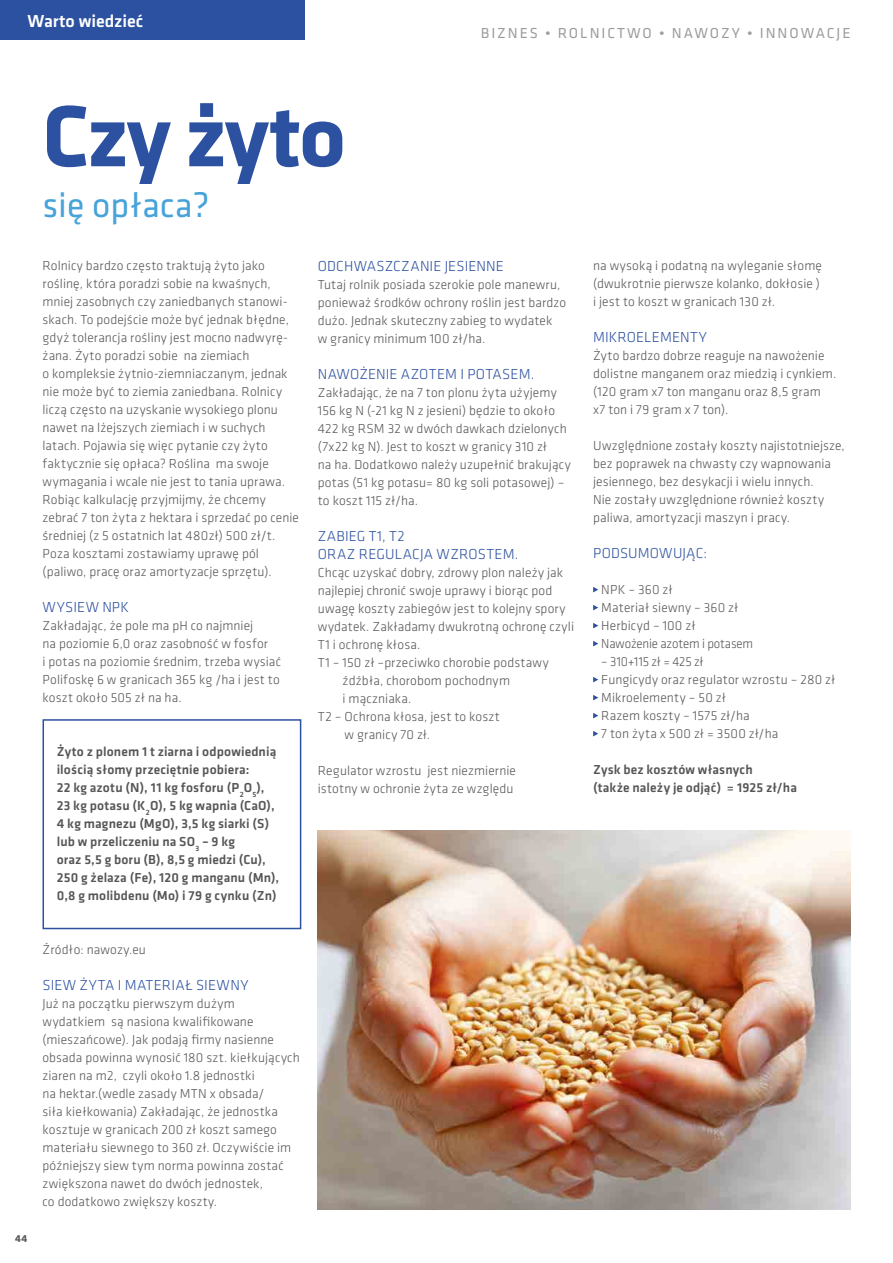
<style>
.page{position:relative;width:893px;height:1263px;background:#fff}
.page>*{position:absolute;margin:0;border:0;box-sizing:border-box;transform-origin:0 0}
.t1{font:700 90px "Klavika Basic";letter-spacing:-.025em;color:#2c51a0}
.t2{font:36px "Klavika Basic";color:#48a3db}
.t3{font:500 18px "Klavika Basic";color:#fff}
.t4{font:300 15px/18px "Klavika Basic";letter-spacing:.01em;color:#2c51a0}
.t5{font:15px "Klavika Basic";letter-spacing:.13em;color:#9c9c9d}
.t6{font:300 13.5px/18px "Klavika Basic";letter-spacing:.01em;color:#565655}
.t7{font:500 13.5px/18px "Klavika Basic";letter-spacing:.01em;color:#565655}
.t8{font:300 13.5px/18px "Klavika Basic";letter-spacing:.01em;color:#565655;scale:.96 1}
.t9{font:700 10.5px "Klavika Basic";color:#565655}
</style>
<div class="page">
<div style="left:0;top:0;width:305px;height:40px;background:#2c51a0"></div>
<div style="left:43px;top:719px;width:258px;height:210px;border:2px solid #2c51a0"></div>
<svg style="left:593px;top:587px;width:5px;height:5px"></svg>
<svg style="left:593px;top:605px;width:5px;height:5px"></svg>
<svg style="left:593px;top:623px;width:5px;height:5px"></svg>
<svg style="left:593px;top:641px;width:5px;height:5px"></svg>
<svg style="left:593px;top:677px;width:5px;height:5px"></svg>
<svg style="left:593px;top:695px;width:5px;height:5px"></svg>
<svg style="left:593px;top:713px;width:5px;height:5px"></svg>
<svg style="left:593px;top:731px;width:5px;height:5px"></svg>
<img style="left:318px;top:830px;width:532px;height:380px">
<h3 class="t3" style="left:28px;top:9px;width:117px">Warto wiedzieć</h3>
<p class="t5" style="left:481px;top:23px;width:371px">BIZNES • ROLNICTWO • NAWOZY • INNOWACJE</p>
<p class="t9" style="left:15px;top:1231px;width:14px">44</p>
<h1 class="t1" style="left:43px;top:71px;width:305px">Czy żyto</h1>
<h2 class="t2" style="left:43px;top:182px;width:169px">się opłaca?</h2>
<p class="t6" style="left:43px;top:256px;width:258px">Rolnicy bardzo często traktują żyto jako roślinę, która poradzi sobie na kwaśnych, mniej zasobnych czy zaniedbanych stanowi&shy;skach. To podejście może być jednak błędne, gdyż tolerancja rośliny jest mocno nadwyrę&shy;żana. Żyto poradzi sobie na ziemiach<br>o kompleksie żytnio-ziemniaczanym, jednak nie może być to ziemia zaniedbana. Rolnicy liczą często na uzyskanie wysokiego plonu nawet na lżejszych ziemiach i w suchych latach. Pojawia się więc pytanie czy żyto faktycznie się opłaca? Roślina ma swoje wymagania i wcale nie jest to tania uprawa.<br>Robiąc kalkulację przyjmijmy, że chcemy zebrać 7 ton żyta z hektara i sprzedać po cenie średniej (z 5 ostatnich lat 480zł) 500 zł/t.<br>Poza kosztami zostawiamy uprawę pól (paliwo, pracę oraz amortyzacje sprzętu).</p>
<p class="t4" style="left:43px;top:598px;width:88px">WYSIEW NPK</p>
<p class="t6" style="left:43px;top:616px;width:240px">Zakładając, że pole ma pH co najmniej<br>na poziomie 6,0 oraz zasobność w fosfor<br>i potas na poziomie średnim, trzeba wysiać Polifoskę 6 w granicach 365 kg /ha i jest to koszt około 505 zł na ha.</p>
<p class="t4" style="left:318px;top:257px;width:187px">ODCHWASZCZANIE JESIENNE</p>
<p class="t6" style="left:318px;top:275px;width:250px">Tutaj rolnik posiada szerokie pole manewru, ponieważ środków ochrony roślin jest bardzo dużo. Jednak skuteczny zabieg to wydatek<br>w granicy minimum 100 zł/ha.</p>
<p class="t4" style="left:318px;top:365px;width:218px">NAWOŻENIE AZOTEM I POTASEM.</p>
<p class="t6" style="left:318px;top:383px;width:254px">Zakładając, że na 7 ton plonu żyta użyjemy 156 kg N (-21 kg N z jesieni) będzie to około 422 kg RSM 32 w dwóch dawkach dzielonych (7x22 kg N). Jest to koszt w granicy 310 zł<br>na ha. Dodatkowo należy uzupełnić brakujący potas (51 kg potasu= 80 kg soli potasowej) – to koszt 115 zł/ha.</p>
<p class="t4" style="left:318px;top:527px;width:202px">ZABIEG T1, T2<br>ORAZ REGULACJA WZROSTEM.</p>
<p class="t6" style="left:318px;top:563px;width:247px">Chcąc uzyskać dobry, zdrowy plon należy jak</p>
<p class="t6" style="left:318px;top:581px;width:236px">najlepiej chronić swoje uprawy i biorąc pod</p>
<p class="t6" style="left:318px;top:599px;width:249px">uwagę koszty zabiegów jest to kolejny spory</p>
<p class="t6" style="left:318px;top:617px;width:258px">wydatek. Zakładamy dwukrotną ochronę czyli</p>
<p class="t6" style="left:318px;top:635px;width:104px">T1 i ochronę kłosa.</p>
<p class="t6" style="left:318px;top:653px;width:232px">T1 – 150 zł –przeciwko chorobie podstawy</p>
<p class="t6" style="left:343px;top:671px;width:169px">źdźbła, chorobom pochodnym</p>
<p class="t6" style="left:343px;top:689px;width:70px">i mączniaka.</p>
<p class="t6" style="left:318px;top:707px;width:183px">T2 – Ochrona kłosa, jest to koszt</p>
<p class="t6" style="left:345px;top:725px;width:87px">w granicy 70 zł.</p>
<p class="t6" style="left:318px;top:761px;width:200px">Regulator wzrostu jest niezmiernie istotny w ochronie żyta ze względu</p>
<p class="t7" style="left:57px;top:742px;width:224px">Żyto z plonem 1 t ziarna i odpowiednią ilością słomy przeciętnie pobiera:<br>22 kg azotu (N), 11 kg fosforu (P<sub>2</sub>O<sub>5</sub>), 23 kg potasu (K<sub>2</sub>O), 5 kg wapnia (CaO), 4 kg magnezu (MgO), 3,5 kg siarki (S) lub w przeliczeniu na SO<sub>3</sub> – 9 kg<br>oraz 5,5 g boru (B), 8,5 g miedzi (Cu), 250 g żelaza (Fe), 120 g manganu (Mn), 0,8 g molibdenu (Mo) i 79 g cynku (Zn)</p>
<p class="t6" style="left:43px;top:940px;width:105px">Źródło: nawozy.eu</p>
<p class="t4" style="left:43px;top:976px;width:208px">SIEW ŻYTA I MATERIAŁ SIEWNY</p>
<p class="t6" style="left:43px;top:994px;width:259px">Już na początku pierwszym dużym wydatkiem są nasiona kwalifikowane (mieszańcowe). Jak podają firmy nasienne obsada powinna wynosić 180 szt. kiełkujących ziaren na m2, czyli około 1.8 jednostki<br>na hektar.(wedle zasady MTN x obsada/<br>siła kiełkowania) Zakładając, że jednostka kosztuje w granicach 200 zł koszt samego materiału siewnego to 360 zł. Oczywiście im późniejszy siew tym norma powinna zostać zwiększona nawet do dwóch jednostek,<br>co dodatkowo zwiększy koszty.</p>
<p class="t6" style="left:593px;top:256px;width:230px">na wysoką i podatną na wyleganie słomę (dwukrotnie pierwsze kolanko, dokłosie ) i jest to koszt w granicach 130 zł.</p>
<p class="t4" style="left:593px;top:328px;width:115px">MIKROELEMENTY</p>
<p class="t6" style="left:593px;top:346px;width:245px">Żyto bardzo dobrze reaguje na nawożenie dolistne manganem oraz miedzią i cynkiem. (120 gram x7 ton manganu oraz 8,5 gram<br>x7 ton i 79 gram x 7 ton).</p>
<p class="t6" style="left:593px;top:436px;width:253px">Uwzględnione zostały koszty najistotniejsze, bez poprawek na chwasty czy wapnowania jesiennego, bez desykacji i wielu innych.<br>Nie zostały uwzględnione również koszty paliwa, amortyzacji maszyn i pracy.</p>
<p class="t4" style="left:593px;top:544px;width:116px">PODSUMOWUJĄC:</p>
<p class="t6" style="left:601px;top:580px;width:153px">NPK – 360 zł<br>Materiał siewny – 360 zł<br>Herbicyd – 100 zł<br>Nawożenie azotem i potasem</p>
<p class="t8" style="left:601px;top:652px;width:245px">– 310+115 zł = 425 zł<br>Fungicydy oraz regulator wzrostu – 280 zł<br>Mikroelementy – 50 zł<br>Razem koszty – 1575 zł/ha<br>7 ton żyta x 500 zł = 3500 zł/ha</p>
<p class="t7" style="left:593px;top:760px;width:205px">Zysk bez kosztów własnych<br>(także należy je odjąć) = 1925 zł/ha</p>
</div>
